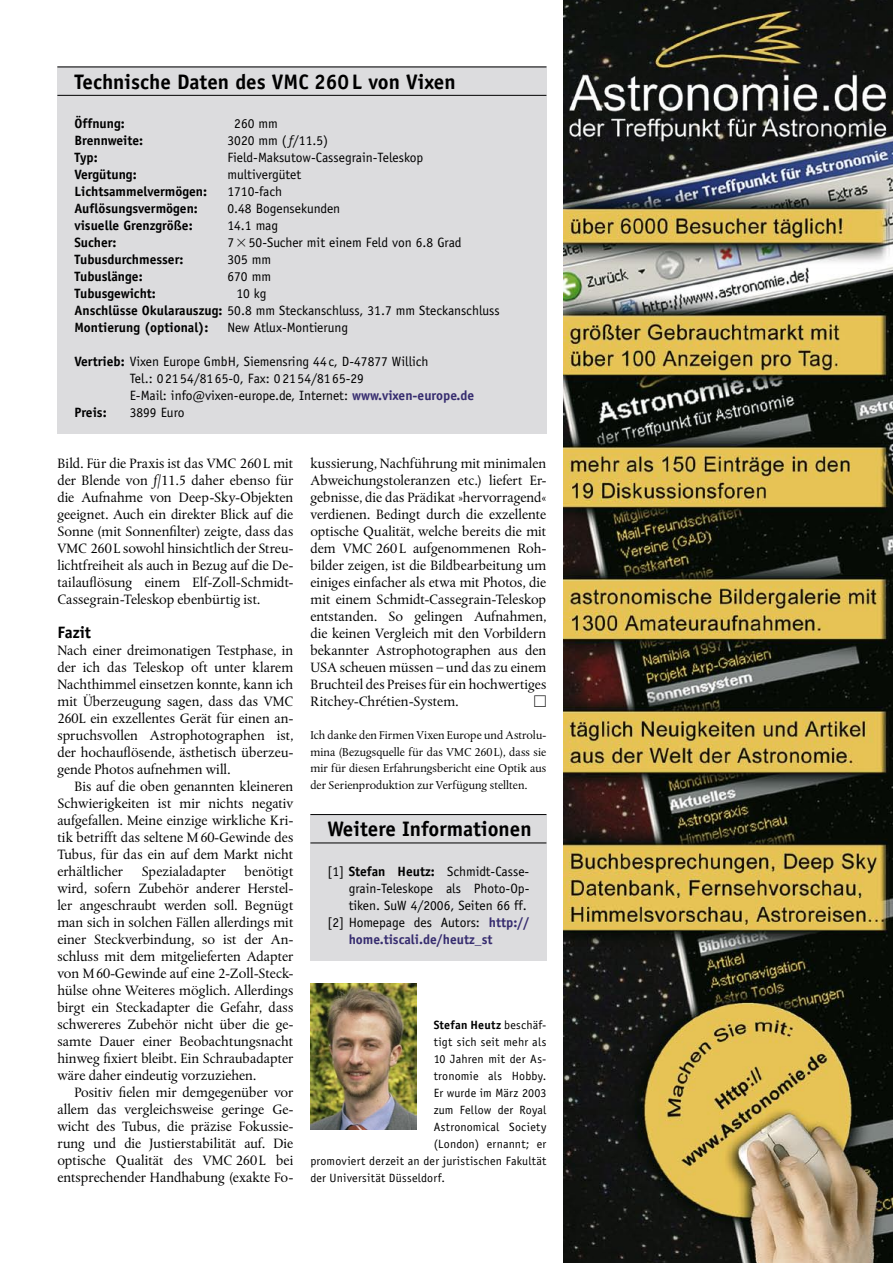
<style>
.page{position:relative;width:893px;height:1263px;background:#fff}
.page>*{position:absolute;margin:0;border:0;box-sizing:border-box;transform-origin:0 0}
._02_2_Überschrift-Ka{font:700 21px "Officina Sans";color:#000}
._01_04_Zwischentitel{font:700 16.5px "Officina Sans";color:#000}
._01_06_Grundtext_mit{font:14.25px/17px "DTL Albertina T";color:#000;text-align:justify}
._01_07_Grundtext_ohn{font:14.25px/17px "DTL Albertina T";color:#000;text-align:justify}
._01_06_Grundtext_mit-2{font:14.25px "Universal Newswith Comm Pi";color:#000}
._02_3_Grundtext-Kast{font:13.5px/17px "Officina Sans";color:#000;text-align:justify}
._02_3_Grundtext-Kast-2{font:700 13.5px "Officina Sans";color:#000}
._02_3_Grundtext-Kast-3{font:700 13.5px/17px "Officina Sans";color:#362c6f}
.Autorenvita{font:12px "Officina Sans";letter-spacing:.02em;color:#000}
._01_11_Kleindruck{font:12px/16.5px "DTL Albertina T";color:#000;text-align:justify}
.Autorenvita-2{font:700 12px "Officina Sans";letter-spacing:.02em;color:#000}
.s1{font-style:italic}
.s2{font-family:"Mathematical Pi One"}
.s3{font-weight:700}
.s4{font-weight:700;color:#362c6f}
.s5{font-weight:400;color:#000}
.s6{font-weight:400}
</style>
<div class="page">
<img style="left:310px;top:983px;width:107px;height:147px">
<div style="left:310px;top:814px;width:236px;height:147px;background:#dcdcde"></div>
<hr style="left:310px;top:814px;width:236px;height:1px;background:#000">
<hr style="left:310px;top:842px;width:236px;height:1px;background:#000">
<div style="left:57px;top:67px;width:489px;height:367px;background:#dcdcde"></div>
<hr style="left:57px;top:67px;width:489px;height:1px;background:#000">
<hr style="left:57px;top:95px;width:489px;height:1px;background:#000">
<img style="left:563px;top:0;width:330px;height:1263px">
<p class="_02_2_Überschrift-Ka" style="left:74px;top:68px;width:383px">Technische Daten des VMC 260L von Vixen</p>
<p class="_02_3_Grundtext-Kast-2" style="left:74px;top:115px;width:52px">Öffnung:</p>
<p class="_02_3_Grundtext-Kast" style="left:234px;top:115px;width:45px">260 mm</p>
<p class="_02_3_Grundtext-Kast-2" style="left:74px;top:132px;width:70px">Brennweite:</p>
<p class="_02_3_Grundtext-Kast" style="left:227px;top:132px;width:102px">3020 mm (<span class="s1">f</span>/11.5)</p>
<p class="_02_3_Grundtext-Kast-2" style="left:74px;top:149px;width:25px">Typ:</p>
<p class="_02_3_Grundtext-Kast" style="left:227px;top:149px;width:197px">Field-Maksutow-Cassegrain-Teleskop</p>
<p class="_02_3_Grundtext-Kast-2" style="left:74px;top:166px;width:64px">Vergütung:</p>
<p class="_02_3_Grundtext-Kast" style="left:227px;top:166px;width:75px">multivergütet</p>
<p class="_02_3_Grundtext-Kast-2" style="left:74px;top:183px;width:134px">Lichtsammelvermögen:</p>
<p class="_02_3_Grundtext-Kast" style="left:227px;top:183px;width:56px">1710-fach</p>
<p class="_02_3_Grundtext-Kast-2" style="left:74px;top:200px;width:125px">Auflösungsvermögen:</p>
<p class="_02_3_Grundtext-Kast" style="left:227px;top:200px;width:114px">0.48 Bogensekunden</p>
<p class="_02_3_Grundtext-Kast-2" style="left:74px;top:217px;width:120px">visuelle Grenzgröße:</p>
<p class="_02_3_Grundtext-Kast" style="left:227px;top:217px;width:52px">14.1 mag</p>
<p class="_02_3_Grundtext-Kast-2" style="left:74px;top:234px;width:44px">Sucher:</p>
<p class="_02_3_Grundtext-Kast" style="left:227px;top:234px;width:236px">7<span class="s2">3</span>50-Sucher mit einem Feld von 6.8 Grad</p>
<p class="_02_3_Grundtext-Kast-2" style="left:74px;top:251px;width:111px">Tubusdurchmesser:</p>
<p class="_02_3_Grundtext-Kast" style="left:227px;top:251px;width:45px">305 mm</p>
<p class="_02_3_Grundtext-Kast-2" style="left:74px;top:268px;width:70px">Tubuslänge:</p>
<p class="_02_3_Grundtext-Kast" style="left:227px;top:268px;width:45px">670 mm</p>
<p class="_02_3_Grundtext-Kast-2" style="left:74px;top:285px;width:83px">Tubusgewicht:</p>
<p class="_02_3_Grundtext-Kast" style="left:236px;top:285px;width:31px">10 kg</p>
<p class="_02_3_Grundtext-Kast" style="left:74px;top:302px;width:427px"><span class="s3">Anschlüsse Okularauszug:</span> 50.8 mm Steckanschluss, 31.7 mm Steckanschluss</p>
<p class="_02_3_Grundtext-Kast-2" style="left:74px;top:319px;width:135px">Montierung (optional):</p>
<p class="_02_3_Grundtext-Kast" style="left:227px;top:319px;width:122px">New Atlux-Montierung</p>
<p class="_02_3_Grundtext-Kast" style="left:74px;top:353px;width:356px"><span class="s3">Vertrieb:</span> Vixen Europe GmbH , Siemensring 44 c, D-47877 Willich</p>
<p class="_02_3_Grundtext-Kast" style="left:130px;top:370px;width:236px">Tel.: 02154/8165-0, Fax: 02154/81 65-29</p>
<p class="_02_3_Grundtext-Kast" style="left:130px;top:387px;width:346px">E-Mail: info@vixen-europe.de, Internet: <span class="s4">www.vixen-europe.de</span></p>
<p class="_02_3_Grundtext-Kast-2" style="left:74px;top:404px;width:34px">Preis:</p>
<p class="_02_3_Grundtext-Kast" style="left:130px;top:404px;width:56px">3899 Euro</p>
<p class="_01_07_Grundtext_ohn" style="left:57px;top:455px;width:238px">Bild. Für die Praxis ist das VMC 260L mit der Blende von <span class="s1">f</span>/11.5 daher ebenso für die Aufnahme von Deep-Sky-Objekten geeignet. Auch ein direkter Blick auf die Sonne (mit Sonnenfilter) zeigte, dass das VMC 260L sowohl hinsichtlich der Streu&shy;lichtfreiheit als auch in Bezug auf die De&shy;tailauflösung einem Elf-Zoll-Schmidt-Cassegrain-Teleskop ebenbürtig ist.</p>
<p class="_01_04_Zwischentitel" style="left:57px;top:622px;width:35px">Fazit</p>
<p class="_01_07_Grundtext_ohn" style="left:57px;top:642px;width:238px">Nach einer dreimonatigen Testphase, in der ich das Teleskop oft unter klarem Nachthimmel einsetzen konnte, kann ich mit Überzeugung sagen, dass das VMC 260L ein exzellentes Gerät für einen an&shy;spruchsvollen Astrophotographen ist, der hochauflösende, ästhetisch überzeu&shy;gende Photos aufnehmen will.</p>
<p class="_01_06_Grundtext_mit" style="left:57px;top:778px;width:237px;text-indent:17px">Bis auf die oben genannten kleineren Schwierigkeiten ist mir nichts negativ aufgefallen. Meine einzige wirkliche Kri&shy;tik betrifft das seltene M60-Gewinde des Tubus, für das ein auf dem Markt nicht erhältlicher</p>
<p class="_01_06_Grundtext_mit" style="left:57px;top:863px;width:237px;text-indent:187px">benö-tigt wird, sofern Zubehör anderer Herstel&shy;ler angeschraubt werden soll. Begnügt man sich in solchen Fällen allerdings mit einer Steckverbindung, so ist der An&shy;schluss mit dem mitgelieferten Adapter von M60-Gewinde auf eine 2-Zoll-Steck&shy;hülse ohne Weiteres möglich. Allerdings birgt ein Steckadapter die Gefahr, dass schwereres Zubehör nicht über die ge&shy;samte Dauer einer Beobachtungsnacht hinweg fixiert bleibt. Ein Schraubadapter wäre daher eindeutig vorzuziehen.</p>
<p class="_01_06_Grundtext_mit" style="left:57px;top:1084px;width:237px;text-indent:17px">Positiv fielen mir demgegenüber vor allem das vergleichsweise geringe Ge&shy;wicht des Tubus, die präzise Fokussie&shy;rung und die Justierstabilität auf. Die optische Qualität des VMC 260L bei entsprechender Handhabung (exakte Fo-</p>
<p class="_01_06_Grundtext_mit" style="left:142px;top:863px;width:86px">Spezialadapter</p>
<p class="_01_06_Grundtext_mit" style="left:310px;top:455px;width:238px">kussierung, Nachführung mit minimalen Abweichungstoleranzen etc.) liefert Er&shy;gebnisse, die das Prädikat »hervorragend« verdienen. Bedingt durch die exzellente optische Qualität, welche bereits die mit dem VMC 260L aufgenommenen Roh&shy;bilder zeigen, ist die Bildbearbeitung um einiges einfacher als etwa mit Photos, die mit einem Schmidt-Cassegrain-Teleskop entstanden. So gelingen Aufnahmen, die keinen Vergleich mit den Vorbildern bekannter Astrophotographen aus den USA scheuen müssen – und das zu einem Bruchteil des Preises für ein hochwertiges Ritchey-Chrétien-System.</p>
<p class="_01_06_Grundtext_mit-2" style="left:534px;top:695px;width:14px">M</p>
<p class="_01_11_Kleindruck" style="left:310px;top:727px;width:237px">Ich danke den Firmen Vixen Europe und Astrolu&shy;mina (Bezugsquelle für das VMC 260L), dass sie mir für diesen Erfahrungsbericht eine Optik aus der Serienproduktion zur Verfügung stellten.</p>
<p class="_02_2_Überschrift-Ka" style="left:327px;top:816px;width:206px">Weitere Informationen</p>
<p class="_02_3_Grundtext-Kast" style="left:349px;top:863px;width:182px;text-indent:-21px">[1] <span class="s3">Stefan H eutz:</span> Schmidt-Casse&shy;grain-Teleskope als Photo-Op&shy;tiken. SuW 4/2006, Seiten 66 ff.</p>
<p class="_02_3_Grundtext-Kast-3" style="left:349px;top:914px;width:182px;text-indent:-21px"><span class="s5">[2] H omepage des Autors:</span> http:// home.tiscali.de/heutz_st</p>
<p class="Autorenvita-2" style="left:434px;top:1017px;width:114px">Stefan H eutz <span class="s6">beschäf-</span></p>
<p class="Autorenvita" style="left:434px;top:1035px;width:114px">tigt sich seit mehr als</p>
<p class="Autorenvita" style="left:434px;top:1052px;width:114px">10 Jahren mit der As-</p>
<p class="Autorenvita" style="left:434px;top:1069px;width:114px">tronomie als H obby.</p>
<p class="Autorenvita" style="left:434px;top:1086px;width:114px">Er wurde im März 2003</p>
<p class="Autorenvita" style="left:434px;top:1103px;width:114px">zum Fellow der Royal</p>
<p class="Autorenvita" style="left:434px;top:1120px;width:114px">Astronomical Society</p>
<p class="Autorenvita" style="left:434px;top:1137px;width:114px">(London) ernannt; er</p>
<p class="Autorenvita" style="left:310px;top:1154px;width:237px">promoviert derzeit an der juristischen Fakultät</p>
<p class="Autorenvita" style="left:310px;top:1171px;width:136px">der U niversität D üsseldorf.</p>
</div>
